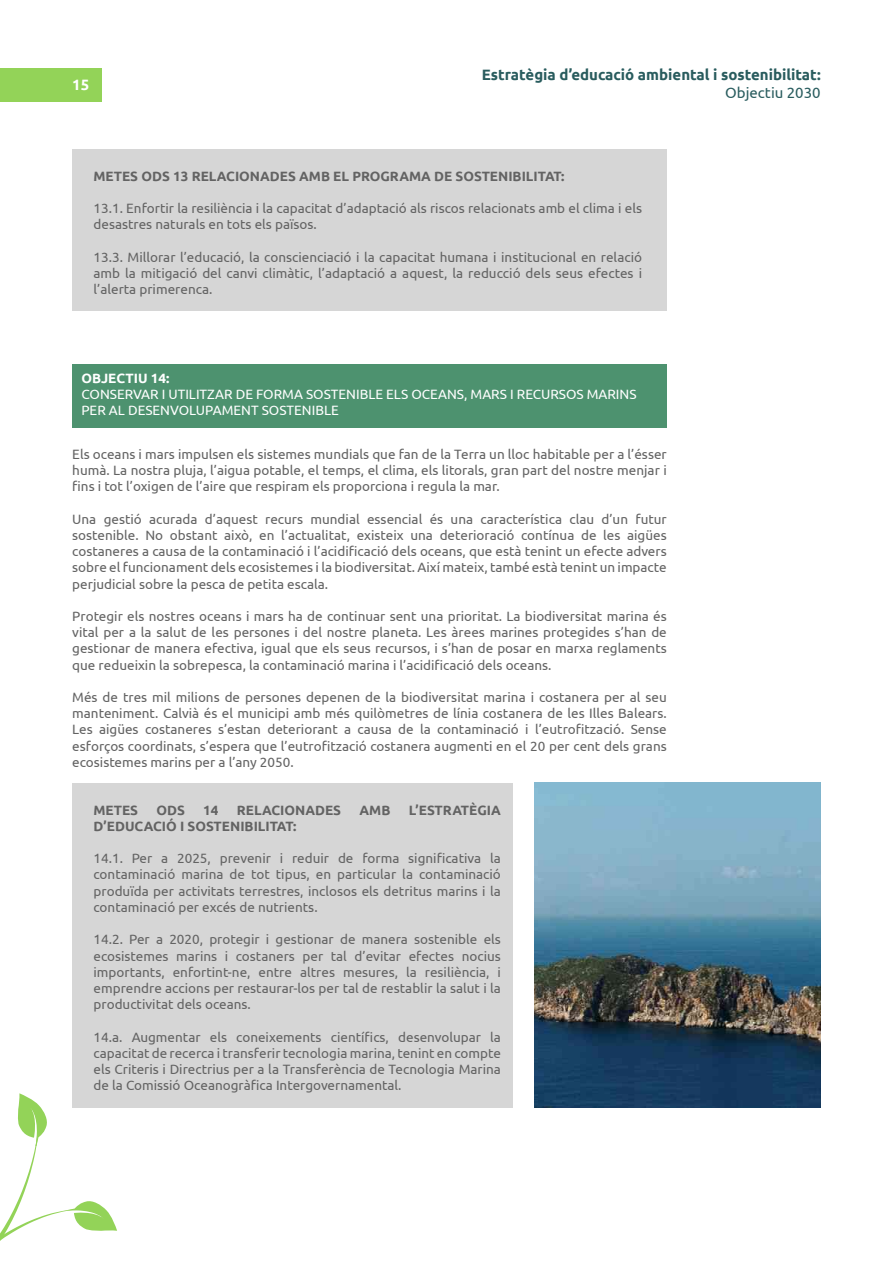
<style>
.page{position:relative;width:893px;height:1263px;background:#fff}
.page>*{position:absolute;margin:0;border:0;box-sizing:border-box;transform-origin:0 0}
.t1{font:700 15px "Ubuntu";color:#295c5e}
.t2{font:15px "Ubuntu";color:#295c5e}
.t3{font:700 15px "Ubuntu";color:#fff}
.t4{font:13.5px/16.2px "Ubuntu";color:#636363;text-align:justify}
.t5{font:700 13.5px "Ubuntu";color:#636363}
.t6{font:13.5px/16.2px "Ubuntu";color:#fff}
.t7{font:700 13.5px "Ubuntu";color:#fff}
</style>
<div class="page">
<div style="left:0;top:68px;width:101px;height:33px;background:#93d358"></div>
<svg style="left:0;top:1093px;width:117px;height:148px"></svg>
<div style="left:72px;top:365px;width:595px;height:63px;background:#4d926f"></div>
<div style="left:72px;top:783px;width:441px;height:324px;background:#d6d6d6"></div>
<img style="left:534px;top:783px;width:287px;height:324px">
<div style="left:72px;top:149px;width:595px;height:162px;background:#d6d6d6"></div>
<p class="t3" style="left:72px;top:76px;width:19px">15</p>
<p class="t1" style="left:482px;top:65px;width:340px">Estratègia d’educació ambiental i sostenibilitat:</p>
<p class="t2" style="left:725px;top:83px;width:97px">Objectiu 2030</p>
<p class="t5" style="left:94px;top:168px;width:472px">METES ODS 13 RELACIONADES AMB EL PROGRAMA DE SOSTENIBILITAT:</p>
<p class="t4" style="left:94px;top:200px;width:550px">13.1. Enfortir la resiliència i la capacitat d’adaptació als riscos relacionats amb el clima i els desastres naturals en tots els països.</p>
<p class="t4" style="left:94px;top:248px;width:550px">13.3. Millorar l’educació, la conscienciació i la capacitat humana i institucional en relació amb la mitigació del canvi climàtic, l’adaptació a aquest, la reducció dels seus efectes i l’alerta primerenca.</p>
<p class="t7" style="left:81px;top:370px;width:90px">OBJECTIU 14:</p>
<p class="t6" style="left:81px;top:386px;width:557px">CONSERVAR I UTILITZAR DE FORMA SOSTENIBLE ELS OCEANS, MARS I RECURSOS MARINS<br>PER AL DESENVOLUPAMENT SOSTENIBLE</p>
<p class="t4" style="left:72px;top:446px;width:596px">Els oceans i mars impulsen els sistemes mundials que fan de la Terra un lloc habitable per a l’ésser humà. La nostra pluja, l’aigua potable, el temps, el clima, els litorals, gran part del nostre menjar i fins i tot l’oxigen de l’aire que respiram els proporciona i regula la mar.</p>
<p class="t4" style="left:72px;top:510px;width:596px">Una gestió acurada d’aquest recurs mundial essencial és una característica clau d’un futur sostenible. No obstant això, en l’actualitat, existeix una deterioració contínua de les aigües costaneres a causa de la contaminació i l’acidificació dels oceans, que està tenint un efecte advers sobre el funcionament dels ecosistemes i la biodiversitat. Així mateix, també està tenint un impacte perjudicial sobre la pesca de petita escala.</p>
<p class="t4" style="left:72px;top:608px;width:596px">Protegir els nostres oceans i mars ha de continuar sent una prioritat. La biodiversitat marina és vital per a la salut de les persones i del nostre planeta. Les àrees marines protegides s’han de gestionar de manera efectiva, igual que els seus recursos, i s’han de posar en marxa reglaments que redueixin la sobrepesca, la contaminació marina i l’acidificació dels oceans.</p>
<p class="t4" style="left:72px;top:689px;width:596px">Més de tres mil milions de persones depenen de la biodiversitat marina i costanera per al seu manteniment. Calvià és el municipi amb més quilòmetres de línia costanera de les Illes Balears.<br>Les aigües costaneres s’estan deteriorant a causa de la contaminació i l’eutrofització. Sense esforços coordinats, s’espera que l’eutrofització costanera augmenti en el 20 per cent dels grans ecosistemes marins per a l’any 2050.</p>
<p class="t5" style="left:94px;top:802px;width:46px">METES</p>
<p class="t5" style="left:156px;top:802px;width:30px">ODS</p>
<p class="t5" style="left:203px;top:802px;width:17px">14</p>
<p class="t5" style="left:237px;top:802px;width:106px">RELACIONADES</p>
<p class="t5" style="left:359px;top:802px;width:32px">AMB</p>
<p class="t5" style="left:409px;top:802px;width:94px">L’ESTRATÈGIA</p>
<p class="t5" style="left:94px;top:818px;width:204px">D’EDUCACIÓ I SOSTENIBILITAT:</p>
<p class="t4" style="left:94px;top:850px;width:409px">14.1. Per a 2025, prevenir i reduir de forma significativa la contaminació marina de tot tipus, en particular la contaminació produïda per activitats terrestres, inclosos els detritus marins i la contaminació per excés de nutrients.</p>
<p class="t4" style="left:94px;top:931px;width:409px">14.2. Per a 2020, protegir i gestionar de manera sostenible els ecosistemes marins i costaners per tal d’evitar efectes nocius importants, enfortint-ne, entre altres mesures, la resiliència, i emprendre accions per restaurar-los per tal de restablir la salut i la productivitat dels oceans.</p>
<p class="t4" style="left:94px;top:1028px;width:409px">14.a. Augmentar els coneixements científics, desenvolupar la capacitat de recerca i transferir tecnologia marina, tenint en compte els Criteris i Directrius per a la Transferència de Tecnologia Marina de la Comissió Oceanogràfica Intergovernamental.</p>
</div>
